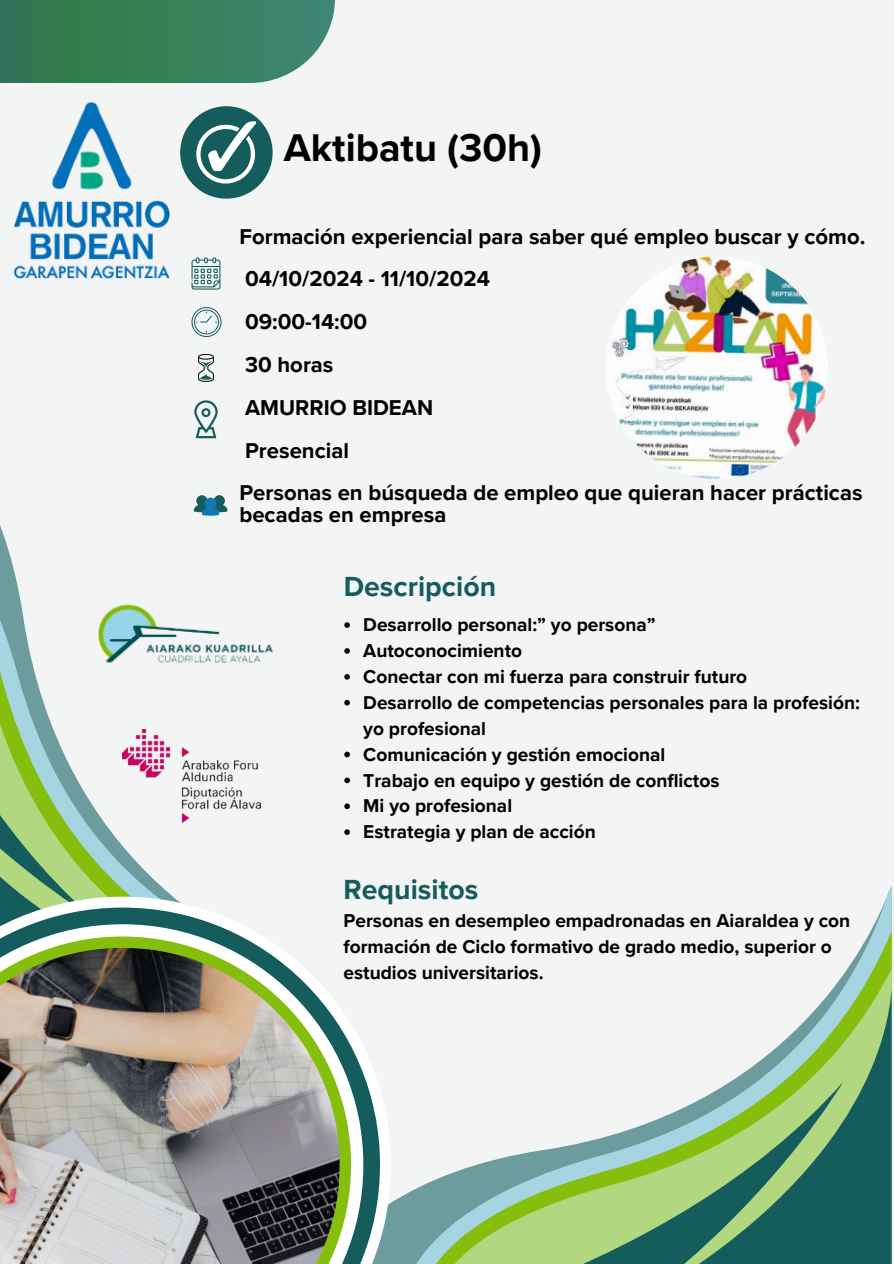
<style>
.page{position:relative;width:894px;height:1264px;background:#fff}
.page>*{position:absolute;margin:0;border:0;box-sizing:border-box;transform-origin:0 0}
.t1{font:700 39.75px "Proxima Nova";color:#000}
.t2{font:700 28.5px "Proxima Nova";color:#155c5c}
.t3{font:700 22.05px/21.3px "Proxima Nova";color:#000}
.t4{font:700 19.05px/25.8px "Proxima Nova";color:#000}
</style>
<div class="page">
<div style="left:0;top:0;width:893px;height:1263px;background:#f3f4f4"></div>
<svg style="left:0;top:0;width:335px;height:83px;background:#418563"></svg>
<svg style="left:0;top:508px;width:261px;height:301px"></svg>
<svg style="left:0;top:621px;width:185px;height:275px"></svg>
<svg style="left:391px;top:1193px;width:17px;height:70px"></svg>
<svg style="left:408px;top:885px;width:484px;height:378px"></svg>
<svg style="left:676px;top:988px;width:215px;height:275px"></svg>
<svg style="left:548px;top:1081px;width:294px;height:182px;background:#83b086"></svg>
<svg style="left:0;top:896px;width:391px;height:367px"></svg>
<svg style="left:0;top:907px;width:380px;height:356px"></svg>
<svg style="left:0;top:924px;width:363px;height:339px"></svg>
<svg style="left:0;top:936px;width:351px;height:327px"></svg>
<img style="left:0;top:945px;width:342px;height:318px">
<img style="left:15px;top:102px;width:154px;height:177px">
<div style="left:180px;top:106px;width:92px;height:93px;background:#155c5c;border-radius:50%"></div>
<svg style="left:196px;top:121px;width:60px;height:62px"></svg>
<svg style="left:191px;top:257px;width:29px;height:32px"></svg>
<svg style="left:191px;top:307px;width:30px;height:30px"></svg>
<svg style="left:194px;top:400px;width:24px;height:38px"></svg>
<svg style="left:344px;top:622px;width:6px;height:6px"></svg>
<svg style="left:344px;top:648px;width:6px;height:5px"></svg>
<svg style="left:344px;top:674px;width:6px;height:5px"></svg>
<svg style="left:344px;top:700px;width:6px;height:5px"></svg>
<svg style="left:344px;top:751px;width:6px;height:6px"></svg>
<svg style="left:344px;top:777px;width:6px;height:6px"></svg>
<svg style="left:344px;top:803px;width:6px;height:6px"></svg>
<svg style="left:344px;top:829px;width:6px;height:6px"></svg>
<img style="left:84px;top:592px;width:190px;height:86px">
<img style="left:123px;top:729px;width:137px;height:93px">
<svg style="left:194px;top:495px;width:33px;height:20px"></svg>
<svg style="left:198px;top:354px;width:16px;height:28px"></svg>
<img style="left:612px;top:257px;width:214px;height:222px">
<h4 class="t1" style="left:284px;top:124px;width:260px">Aktibatu (30h)</h4>
<h1 class="t3" style="left:239px;top:226px;width:627px">Formación experiencial para saber qué empleo buscar y cómo.</h1>
<h4 class="t3" style="left:245px;top:269px;width:246px">04/10/2024 - 11/10/2024</h4>
<h4 class="t3" style="left:245px;top:312px;width:123px">09:00-14:00</h4>
<h4 class="t3" style="left:245px;top:354px;width:90px">30 horas</h4>
<h4 class="t3" style="left:245px;top:397px;width:189px">AMURRIO BIDEAN</h4>
<h3 class="t3" style="left:245px;top:440px;width:105px">Presencial</h3>
<h4 class="t3" style="left:239px;top:483px;width:624px">Personas en búsqueda de empleo que quieran hacer prácticas becadas en empresa</h4>
<h2 class="t2" style="left:343px;top:570px;width:154px">Descripción</h2>
<p class="t4" style="left:363px;top:612px;width:294px">Desarrollo personal:” yo persona”</p>
<p class="t4" style="left:363px;top:638px;width:160px">Autoconocimiento</p>
<p class="t4" style="left:363px;top:664px;width:385px">Conectar con mi fuerza para construir futuro</p>
<p class="t4" style="left:363px;top:690px;width:498px">Desarrollo de competencias personales para la profesión: yo profesional</p>
<p class="t4" style="left:363px;top:741px;width:303px">Comunicación y gestión emocional</p>
<p class="t4" style="left:363px;top:767px;width:357px">Trabajo en equipo y gestión de conflictos</p>
<p class="t4" style="left:363px;top:793px;width:150px">Mi yo profesional</p>
<p class="t4" style="left:363px;top:819px;width:234px">Estrategia y plan de acción</p>
<p class="t2" style="left:343px;top:873px;width:136px">Requisitos</p>
<p class="t4" style="left:343px;top:908px;width:508px">Personas en desempleo empadronadas en Aiaraldea y con formación de Ciclo formativo de grado medio, superior o estudios universitarios.</p>
</div>
